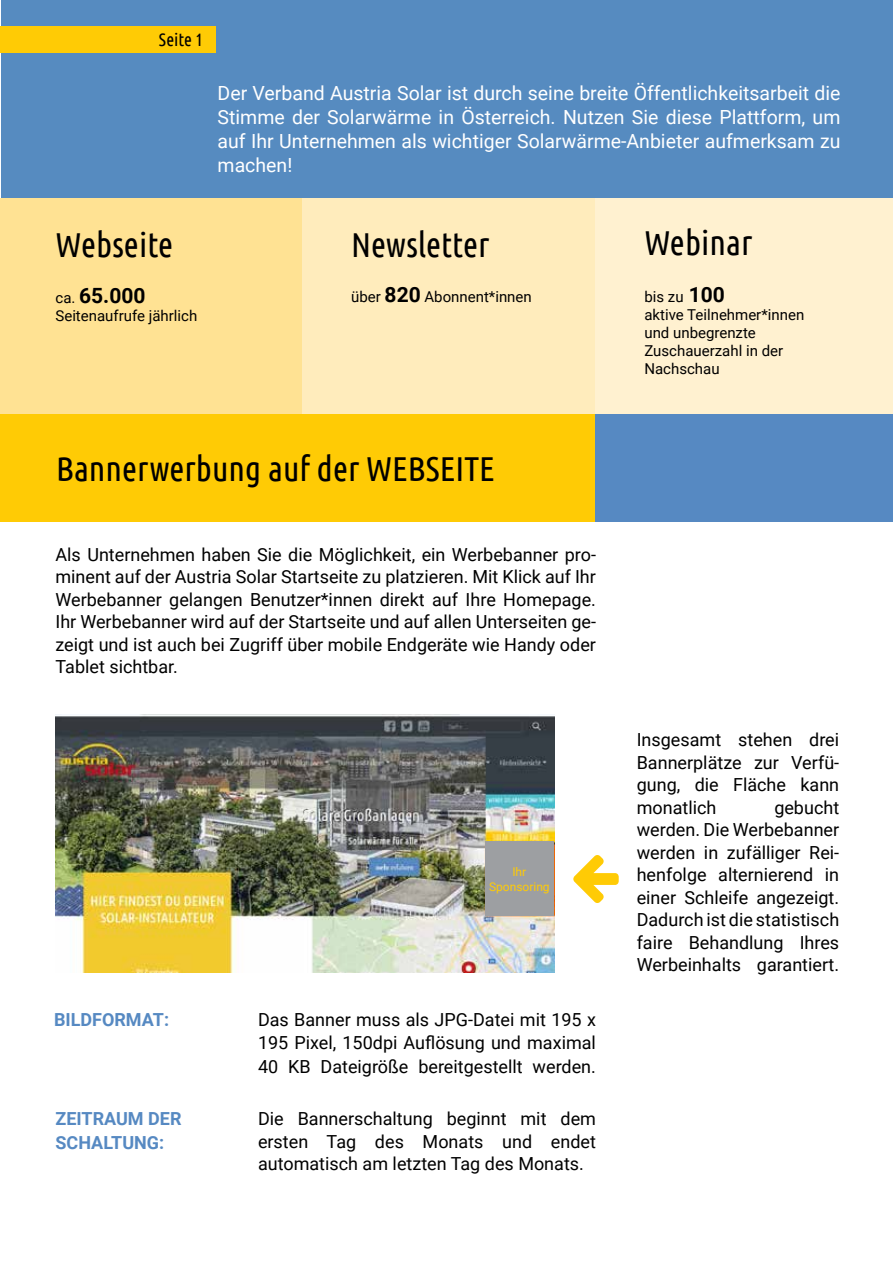
<style>
.page{position:relative;width:893px;height:1263px;background:#fff}
.page>*{position:absolute;margin:0;border:0;box-sizing:border-box;transform-origin:0 0}
.t1{font:34.5px "Ubuntu Condensed";color:#000}
.t2{font:700 21px "Roboto";color:#000}
.t3{font:19.5px/24px "Roboto";color:#fff;text-align:justify}
.t4{font:18px/22.5px "Roboto";color:#000;text-align:justify}
.t5{font:700 18px/24px "Roboto";color:#5689c2}
.t6{font:18px "Ubuntu Condensed";color:#000}
.t7{font:15px/18px "Roboto";color:#000}
.t8{font:12px/14.4px "Roboto";color:#ffcb05;text-align:center}
.s1{font-weight:400;font-size:15px}
.s2{font-weight:700;font-size:21px}
</style>
<div class="page">
<div style="left:1px;top:0;width:892px;height:198px;background:#568bc0"></div>
<div style="left:0;top:198px;width:302px;height:216px;background:#ffe293"></div>
<div style="left:302px;top:198px;width:293px;height:216px;background:#ffecbc"></div>
<div style="left:595px;top:198px;width:298px;height:216px;background:#fff1d0"></div>
<img style="left:56px;top:715px;width:498px;height:257px">
<div style="left:1px;top:26px;width:215px;height:27px;background:#ffcb05"></div>
<div style="left:0;top:414px;width:595px;height:108px;background:#ffcb05"></div>
<div style="left:485px;top:841px;width:69px;height:75px;background:#9d9fa2"></div>
<div style="left:595px;top:414px;width:298px;height:108px;background:#5689c2"></div>
<p class="t6" style="left:159px;top:29px;width:46px">Seite 1</p>
<p class="t3" style="left:218px;top:80px;width:624px">Der Verband Austria Solar ist durch seine breite Öffentlichkeitsarbeit die Stimme der Solarwärme in Österreich. Nutzen Sie diese Plattform, um auf Ihr Unternehmen als wichtiger Solarwärme-Anbieter aufmerksam zu machen!</p>
<h1 class="t1" style="left:56px;top:223px;width:119px">Webseite</h1>
<h1 class="t1" style="left:351px;top:223px;width:140px">Newsletter</h1>
<h1 class="t1" style="left:644px;top:222px;width:109px">Webinar</h1>
<p class="t2" style="left:56px;top:281px;width:92px"><span class="s1">ca.</span> 65.000</p>
<p class="t7" style="left:55px;top:306px;width:143px">Seitenaufrufe jährlich</p>
<p class="t7" style="left:351px;top:287px;width:182px">über <span class="s2">820</span> Abonnent*innen</p>
<p class="t7" style="left:644px;top:287px;width:161px">bis zu <span class="s2">100<br></span>aktive Teilnehmer*innen und unbegrenzte<br>Zuschauerzahl in der<br>Nachschau</p>
<h1 class="t1" style="left:56px;top:447px;width:440px">Bannerwerbung auf der WEBSEITE</h1>
<p class="t4" style="left:56px;top:542px;width:542px">Als Unternehmen haben Sie die Möglichkeit, ein Werbebanner pro&shy;minent auf der Austria Solar Startseite zu platzieren. Mit Klick auf Ihr Werbebanner gelangen Benutzer*innen direkt auf Ihre Homepage.<br>Ihr Werbebanner wird auf der Startseite und auf allen Unterseiten ge&shy;zeigt und ist auch bei Zugriff über mobile Endgeräte wie Handy oder Tablet sichtbar.</p>
<p class="t8" style="left:489px;top:864px;width:62px">Ihr<br>Sponsoring</p>
<p class="t5" style="left:54px;top:1007px;width:117px">BILDFORMAT:</p>
<p class="t4" style="left:258px;top:1007px;width:339px;line-height:23.2px">Das Banner muss als JPG-Datei mit 195 x 195 Pixel, 150dpi Auflösung und maximal 40 KB Dateigröße bereitgestellt werden.</p>
<p class="t4" style="left:258px;top:1107px;width:339px">Die Bannerschaltung beginnt mit dem ersten Tag des Monats und endet automatisch am letzten Tag des Monats.</p>
<p class="t5" style="left:56px;top:1106px;width:128px">ZEITRAUM DER<br>SCHALTUNG:</p>
<p class="t4" style="left:637px;top:728px;width:204px">Insgesamt stehen drei Bannerplätze zur Verfü&shy;gung, die Fläche kann monatlich</p>
<p class="t4" style="left:637px;top:795px;width:204px;text-indent:138px">gebucht werden. Die Werbebanner werden in zufälliger Rei&shy;henfolge alternierend in einer Schleife angezeigt.<br>Dadurch ist die statistisch faire Behandlung Ihres Werbeinhalts garantiert.</p>
</div>
